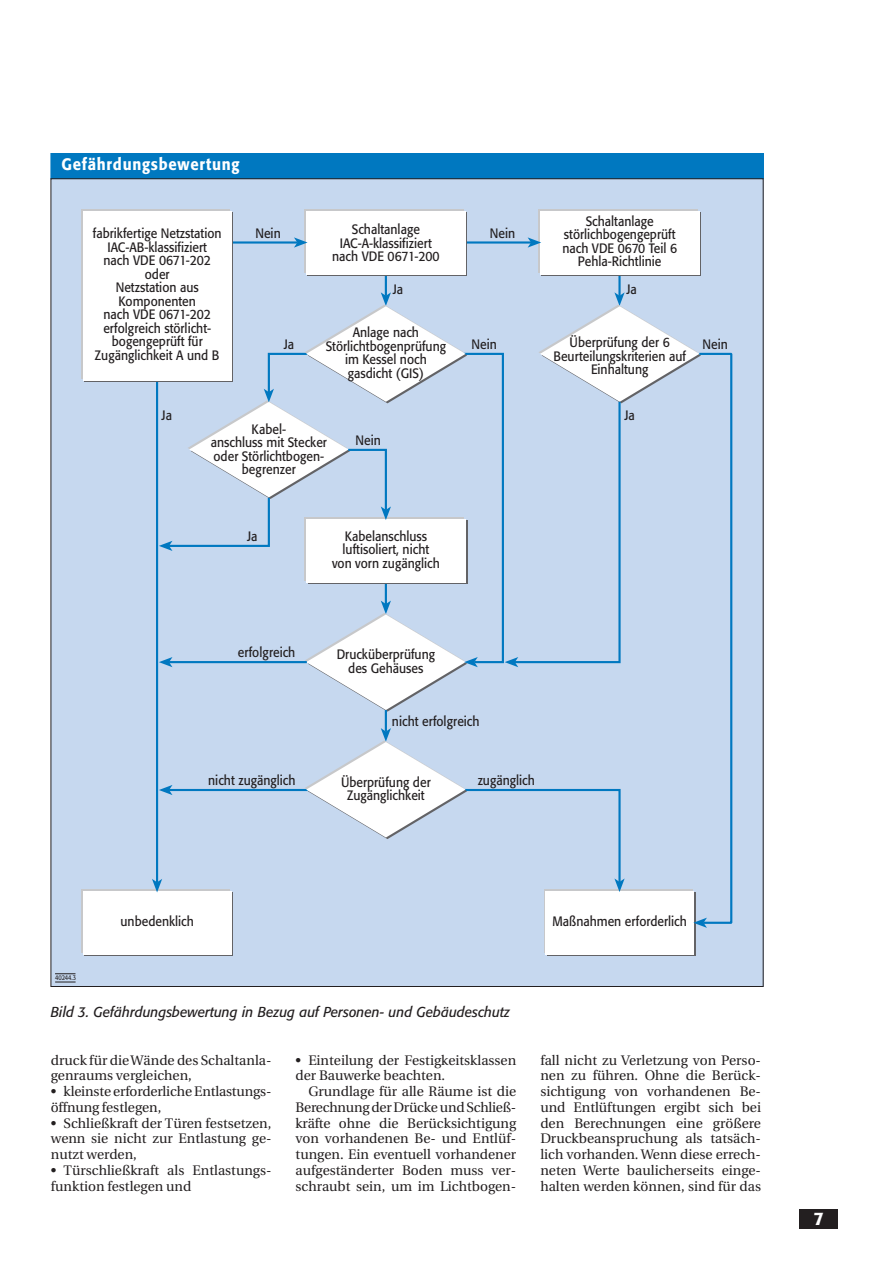
<style>
.page{position:relative;width:893px;height:1263px;background:#fff}
.page>*{position:absolute;margin:0;border:0;box-sizing:border-box;transform-origin:0 0}
.t1{font:500 18px "Formata";color:#fff}
.t2{font:500 16.5px "Formata";letter-spacing:.05em;color:#fff;scale:.9 1}
.t3{font:italic 14.25px "Formata";color:#231f20;scale:.95 1}
.t4{font:13.8px/15.8px "Utopia";color:#231f20}
.t5{font:13.5px/13.5px "Formata";color:#231f20;text-align:center;scale:.9 1}
.t6{font:6.75px "Formata";color:#231f20;scale:.85 1}
</style>
<div class="page">
<div style="left:799px;top:1210px;width:39px;height:19px;background:#231f20"></div>
<div style="left:51px;top:153px;width:712px;height:26px;background:#0078c0"></div>
<div style="left:51px;top:153px;width:712px;height:26px;border:1px solid #0078c0"></div>
<div style="left:51px;top:179px;width:712px;height:807px;background:#c6d8ef"></div>
<div style="left:538px;top:209px;width:160px;height:64px;background:#c7c8ca"></div>
<div style="left:540px;top:211px;width:159px;height:63px;background:#fff"></div>
<svg style="left:528px;top:237px;width:13px;height:11px"></svg>
<hr style="left:466px;top:241px;width:65px;height:3px;background:#0078c0">
<div style="left:305px;top:209px;width:159px;height:64px;background:#c7c8ca"></div>
<div style="left:306px;top:211px;width:159px;height:63px;background:#fff"></div>
<div style="left:547px;top:892px;width:149px;height:64px;background:#636366"></div>
<div style="left:545px;top:891px;width:149px;height:64px;background:#fff"></div>
<div style="left:81px;top:889px;width:149px;height:64px;background:#c7c8ca"></div>
<div style="left:83px;top:891px;width:149px;height:64px;background:#fff"></div>
<svg style="left:55px;top:982px;width:21px;height:1px"></svg>
<svg style="left:55px;top:974px;width:20px;height:1px"></svg>
<svg style="left:294px;top:237px;width:14px;height:11px"></svg>
<hr style="left:232px;top:241px;width:65px;height:3px;background:#0078c0">
<div style="left:81px;top:209px;width:149px;height:170px;background:#c7c8ca"></div>
<div style="left:83px;top:211px;width:149px;height:170px;background:#fff"></div>
<svg style="left:152px;top:274px;width:581px;height:654px"></svg>
<p class="t2" style="left:61px;top:157px;width:199px">Gefährdungsbewertung</p>
<p class="t5" style="left:93px;top:228px;width:144px">fabrikfertige Netzstation<br>IAC-AB-klassifiziert nach VDE 0671-202 oder<br>Netzstation aus<br>Komponenten<br>nach VDE 0671-202 erfolgreich störlicht&shy;bogengeprüft für<br>Zugänglichkeit A und B</p>
<p class="t5" style="left:162px;top:410px;width:13px">Ja</p>
<p class="t5" style="left:332px;top:224px;width:121px">Schaltanlage<br>IAC-A-klassifiziert nach VDE 0671-200</p>
<p class="t5" style="left:255px;top:227px;width:30px">Nein</p>
<p class="t5" style="left:490px;top:228px;width:30px">Nein</p>
<p class="t5" style="left:393px;top:283px;width:13px">Ja</p>
<p class="t5" style="left:562px;top:215px;width:129px">Schaltanlage störlichbogengeprüft nach VDE 0670 Teil 6<br>Pehla-Richtlinie</p>
<p class="t5" style="left:626px;top:283px;width:13px">Ja</p>
<p class="t5" style="left:326px;top:327px;width:135px">Anlage nach<br>Störlichtbogenprüfung im Kessel noch gasdicht (GIS)</p>
<p class="t5" style="left:553px;top:337px;width:149px">Überprüfung der 6<br>Beurteilungskriterien auf<br>Einhaltung</p>
<p class="t5" style="left:284px;top:339px;width:13px">Ja</p>
<p class="t5" style="left:471px;top:339px;width:30px">Nein</p>
<p class="t5" style="left:702px;top:339px;width:30px">Nein</p>
<p class="t5" style="left:624px;top:409px;width:13px">Ja</p>
<p class="t5" style="left:211px;top:423px;width:131px">Kabel-<br>anschluss mit Stecker oder Störlichtbogen&shy;begrenzer</p>
<p class="t5" style="left:356px;top:435px;width:30px">Nein</p>
<p class="t5" style="left:247px;top:531px;width:13px">Ja</p>
<p class="t5" style="left:238px;top:646px;width:65px">erfolgreich</p>
<p class="t5" style="left:332px;top:530px;width:121px">Kabelanschluss luftisoliert, nicht von vorn zugänglich</p>
<p class="t5" style="left:337px;top:649px;width:111px">Drucküberprüfung des Gehäuses</p>
<p class="t5" style="left:392px;top:716px;width:99px">nicht erfolgreich</p>
<p class="t5" style="left:208px;top:774px;width:99px">nicht zugänglich</p>
<p class="t5" style="left:478px;top:774px;width:65px">zugänglich</p>
<p class="t5" style="left:341px;top:776px;width:101px">Überprüfung der<br>Zugänglichkeit</p>
<p class="t6" style="left:55px;top:974px;width:26px">40244.3</p>
<p class="t5" style="left:121px;top:916px;width:83px">unbedenklich</p>
<p class="t5" style="left:552px;top:916px;width:151px">Maßnahmen erforderlich</p>
<p class="t3" style="left:51px;top:1006px;width:485px">Bild 3. Gefährdungsbewertung in Bezug auf Personen- und Gebäudeschutz</p>
<p class="t4" style="left:51px;top:1053px;width:222px">druck für die Wände des Schaltanla&shy;genraums vergleichen,</p>
<p class="t4" style="left:51px;top:1085px;width:222px">• kleinste erforderliche Entlastungs&shy;öffnung festlegen,</p>
<p class="t4" style="left:51px;top:1116px;width:222px;text-align:justify">• Schließkraft der Türen festsetzen, wenn sie nicht zur Entlastung ge&shy;nutzt werden,</p>
<p class="t4" style="left:51px;top:1163px;width:222px">• Türschließkraft als Entlastungs&shy;funktion festlegen und</p>
<p class="t4" style="left:296px;top:1053px;width:222px">• Einteilung der Festigkeitsklassen der Bauwerke beachten.</p>
<p class="t4" style="left:296px;top:1085px;width:222px;text-align:justify;text-indent:13px">Grundlage für alle Räume ist die Berechnung der Drücke und Schließ&shy;kräfte ohne die Berücksichtigung von vorhandenen Be- und Entlüf&shy;tungen. Ein eventuell vorhandener aufgeständerter Boden muss ver&shy;schraubt sein, um im Lichtbogen-</p>
<p class="t4" style="left:540px;top:1053px;width:222px;text-align:justify">fall nicht zu Verletzung von Perso&shy;nen zu führen. Ohne die Berück&shy;sichtigung von vorhandenen Be&shy;und Entlüftungen ergibt sich bei den Berechnungen eine größere Druckbeanspruchung als tatsäch&shy;lich vorhanden. Wenn diese errech&shy;neten Werte baulicherseits einge&shy;halten werden können, sind für das</p>
<h1 class="t1" style="left:813px;top:1211px;width:12px">7</h1>
</div>
